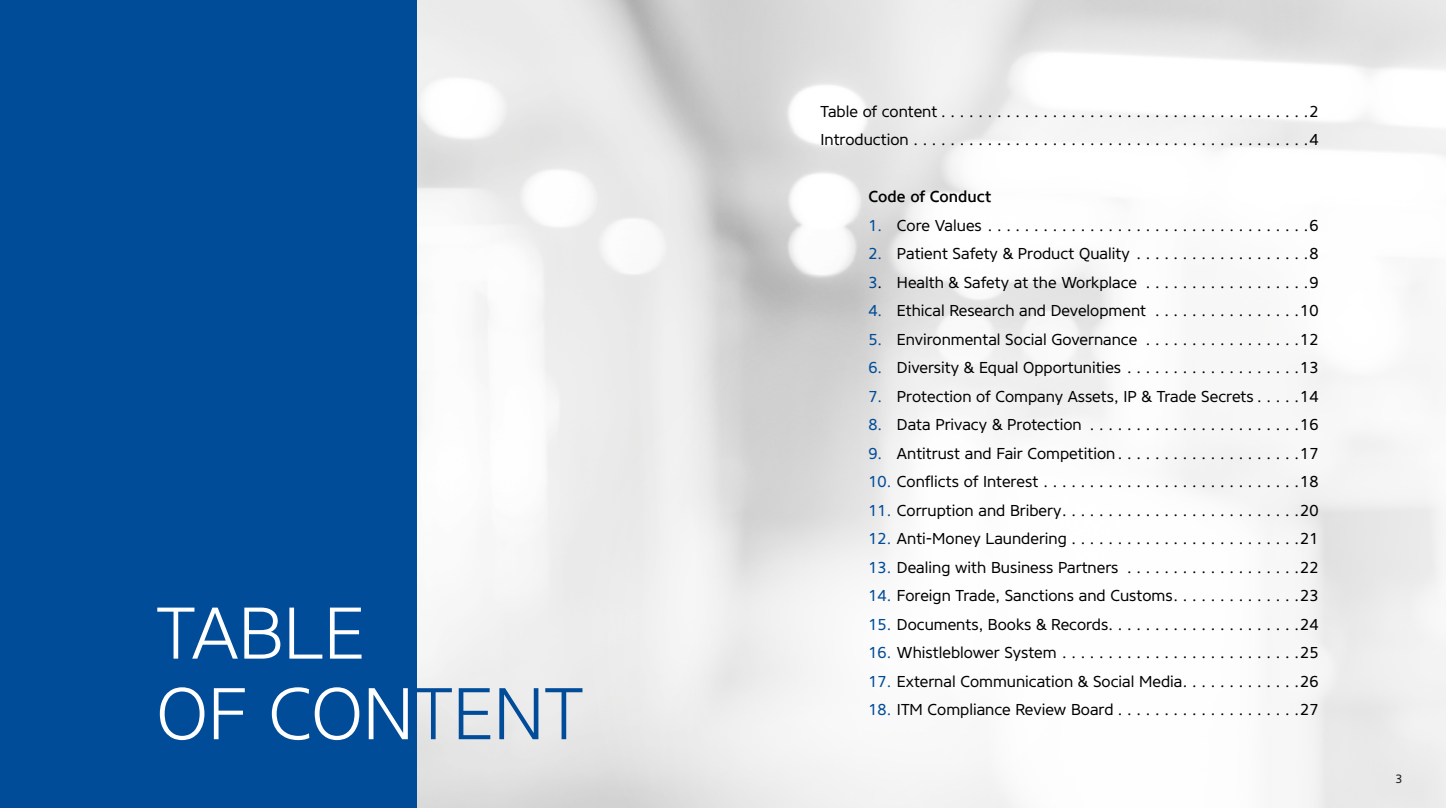
<style>
.page{position:relative;width:1446px;height:808px;background:#fff}
.page>*{position:absolute;margin:0;border:0;box-sizing:border-box;transform-origin:0 0}
.t1{font:300 72.9px/80.6px "Core Sans N35";color:#fff}
.t2{font:15.75px/28.5px "Core Sans N45";color:#000}
.t3{font:500 15.75px "Core Sans N55";color:#000}
.t4{font:12px "Core Sans N45";color:#000}
.s1{color:#004c99}
</style>
<div class="page">
<img style="left:416px;top:0;width:1030px;height:808px">
<svg style="left:574px;top:295px;width:675px;height:513px;fill:#f6f6f6"></svg>
<svg style="left:639px;top:0;width:674px;height:400px"></svg>
<div style="left:0;top:0;width:416px;height:808px;background:#004c99"></div>
<h1 class="t1" style="left:156px;top:593px;width:428px">TABLE<br>OF CON<span class="s1">TENT</span></h1>
<p class="t2" style="left:820px;top:97px;width:499px">Table of content . . . . . . . . . . . . . . . . . . . . . . . . . . . . . . . . . . . . . . . 2<br>Introduction . . . . . . . . . . . . . . . . . . . . . . . . . . . . . . . . . . . . . . . . . . 4</p>
<p class="t3" style="left:868px;top:186px;width:124px">Code of Conduct</p>
<p class="t2" style="left:868px;top:211px;width:451px"><span class="s1">1.</span> Core Values . . . . . . . . . . . . . . . . . . . . . . . . . . . . . . . . . . 6</p>
<p class="t2" style="left:868px;top:239px;width:451px"><span class="s1">2.</span> Patient Safety &amp; Product Quality . . . . . . . . . . . . . . . . . . 8</p>
<p class="t2" style="left:868px;top:268px;width:451px"><span class="s1">3</span>. Health &amp; Safety at the Workplace . . . . . . . . . . . . . . . . . 9</p>
<p class="t2" style="left:868px;top:296px;width:451px"><span class="s1">4.</span> Ethical Research and Development . . . . . . . . . . . . . . . 10</p>
<p class="t2" style="left:868px;top:325px;width:451px"><span class="s1">5.</span> Environmental Social Governance . . . . . . . . . . . . . . . . 12</p>
<p class="t2" style="left:868px;top:353px;width:451px"><span class="s1">6.</span> Diversity &amp; Equal Opportunities . . . . . . . . . . . . . . . . . . 13</p>
<p class="t2" style="left:868px;top:382px;width:451px"><span class="s1">7.</span> Protection of Company Assets, IP &amp; Trade Secrets . . . . 14</p>
<p class="t2" style="left:868px;top:410px;width:451px"><span class="s1">8.</span> Data Privacy &amp; Protection . . . . . . . . . . . . . . . . . . . . . . 16</p>
<p class="t2" style="left:868px;top:439px;width:451px"><span class="s1">9.</span> Antitrust and Fair Competition . . . . . . . . . . . . . . . . . . . 17</p>
<p class="t2" style="left:868px;top:467px;width:451px"><span class="s1">10.</span> Conflicts of Interest . . . . . . . . . . . . . . . . . . . . . . . . . . . 18</p>
<p class="t2" style="left:868px;top:496px;width:451px"><span class="s1">11.</span> Corruption and Bribery . . . . . . . . . . . . . . . . . . . . . . . . . 20</p>
<p class="t2" style="left:868px;top:524px;width:451px"><span class="s1">12.</span> Anti-Money Laundering . . . . . . . . . . . . . . . . . . . . . . . . 21</p>
<p class="t2" style="left:868px;top:553px;width:451px"><span class="s1">13.</span> Dealing with Business Partners . . . . . . . . . . . . . . . . . . 22</p>
<p class="t2" style="left:868px;top:581px;width:451px"><span class="s1">14.</span> Foreign Trade, Sanctions and Customs . . . . . . . . . . . . . 23</p>
<p class="t2" style="left:868px;top:610px;width:451px"><span class="s1">15.</span> Documents, Books &amp; Records . . . . . . . . . . . . . . . . . . . . 24</p>
<p class="t2" style="left:868px;top:639px;width:451px"><span class="s1">16.</span> Whistleblower System . . . . . . . . . . . . . . . . . . . . . . . . . 25</p>
<p class="t2" style="left:868px;top:667px;width:451px"><span class="s1">17.</span> External Communication &amp; Social Media . . . . . . . . . . . . 26</p>
<p class="t2" style="left:868px;top:696px;width:451px"><span class="s1">18.</span> ITM Compliance Review Board . . . . . . . . . . . . . . . . . . . 27</p>
<p class="t4" style="left:1395px;top:771px;width:8px">3</p>
</div>
